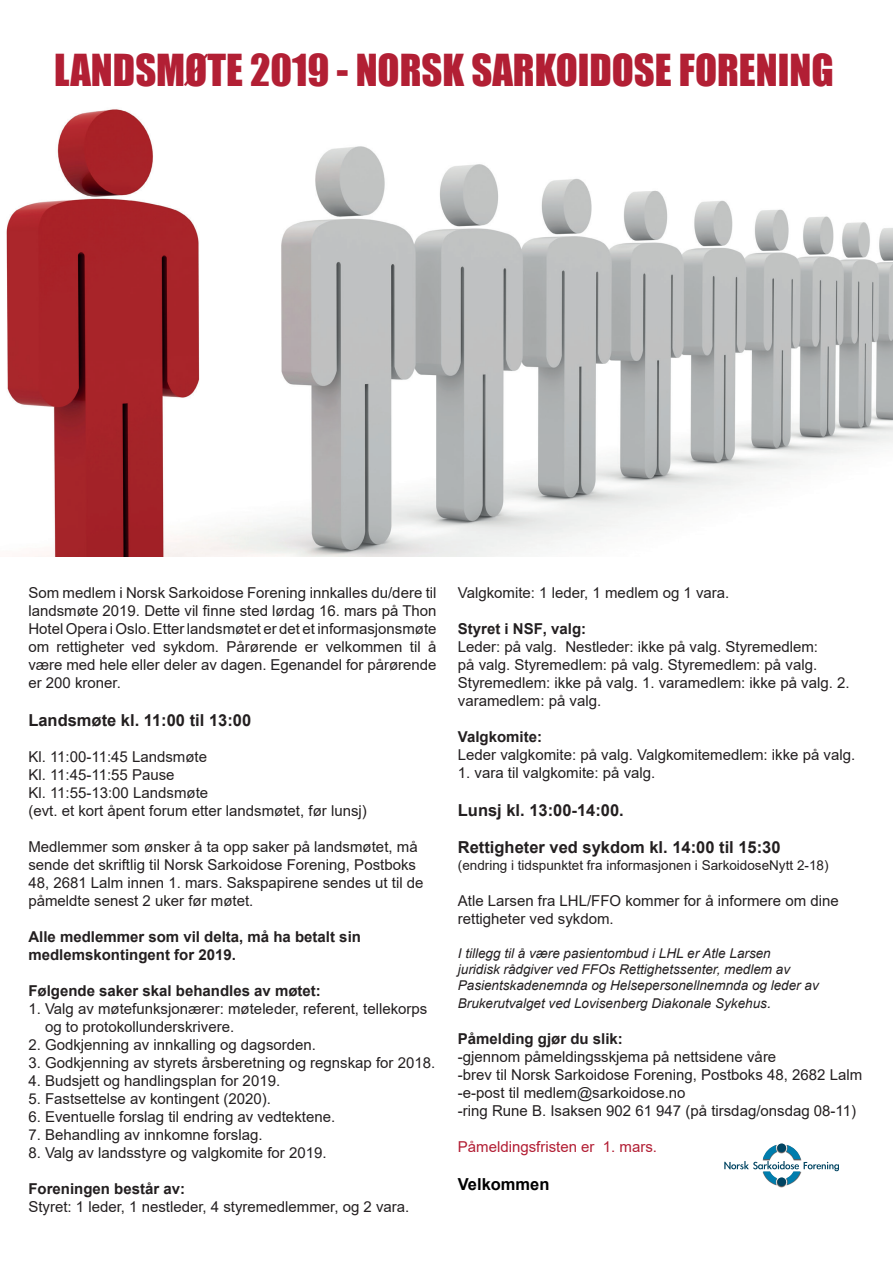
<style>
.page{position:relative;width:893px;height:1263px;background:#fff}
.page>*{position:absolute;margin:0;border:0;box-sizing:border-box;transform-origin:0 0}
.t1{font:40.5px "Impact";color:#b21f34}
.t2{font:700 16.5px "Arial";color:#231f20}
.t3{font:700 16.5px "Arial";color:#000}
.t4{font:15px/18px "Arial";color:#231f20}
.t5{font:700 15px/18px "Arial";color:#231f20}
.t6{font:15px "Arial";color:#b21d33}
.t7{font:italic 13.5px/16.2px "Arial";color:#231f20}
.t8{font:13.5px "Arial";color:#231f20}
.s1{font-size:15px}
</style>
<div class="page">
<img style="left:6px;top:109px;width:887px;height:448px">
<svg style="left:724px;top:1143px;width:115px;height:44px"></svg>
<h1 class="t1" style="left:54px;top:39px;width:781px">LANDSMØTE 2019 - NORSK SARKOIDOSE FORENING</h1>
<p class="t4" style="left:28px;top:583px;width:410px;text-align:justify">Som medlem i Norsk Sarkoidose Forening innkalles du/dere til landsmøte 2019. Dette vil finne sted lørdag 16. mars på Thon Hotel Opera i Oslo. Etter landsmøtet er det et informasjonsmøte om rettigheter ved sykdom. Pårørende er velkommen til å være med hele eller deler av dagen. Egenandel for pårørende er 200 kroner.</p>
<p class="t2" style="left:28px;top:708px;width:224px">Landsmøte kl. 11:00 til 13:00</p>
<p class="t4" style="left:28px;top:747px;width:340px">Kl. 11:00-11:45 Landsmøte<br>Kl. 11:45-11:55 Pause<br>Kl. 11:55-13:00 Landsmøte<br>(evt. et kort åpent forum etter landsmøtet, før lunsj)</p>
<p class="t4" style="left:28px;top:837px;width:397px">Medlemmer som ønsker å ta opp saker på landsmøtet, må sende det skriftlig til Norsk Sarkoidose Forening, Postboks 48, 2681 Lalm innen 1. mars. Sakspapirene sendes ut til de påmeldte senest 2 uker før møtet.</p>
<p class="t5" style="left:28px;top:927px;width:334px">Alle medlemmer som vil delta, må ha betalt sin medlemskontingent for 2019.</p>
<p class="t5" style="left:28px;top:981px;width:294px">Følgende saker skal behandles av møtet:</p>
<p class="t4" style="left:45px;top:999px;width:384px;text-indent:-17px">1. Valg av møtefunksjonærer: møteleder, referent, tellekorps og to protokollunderskrivere.</p>
<p class="t4" style="left:28px;top:1035px;width:289px">2. Godkjenning av innkalling og dagsorden.</p>
<p class="t4" style="left:28px;top:1053px;width:408px">3. Godkjenning av styrets årsberetning og regnskap for 2018.</p>
<p class="t4" style="left:28px;top:1071px;width:253px">4. Budsjett og handlingsplan for 2019.</p>
<p class="t4" style="left:28px;top:1089px;width:244px">5. Fastsettelse av kontingent (2020).</p>
<p class="t4" style="left:28px;top:1107px;width:308px">6. Eventuelle forslag til endring av vedtektene.</p>
<p class="t4" style="left:28px;top:1125px;width:236px">7. Behandling av innkomne forslag.</p>
<p class="t4" style="left:28px;top:1143px;width:300px">8. Valg av landsstyre og valgkomite for 2019.</p>
<p class="t5" style="left:28px;top:1179px;width:158px">Foreningen består av:</p>
<p class="t4" style="left:28px;top:1197px;width:383px">Styret: 1 leder, 1 nestleder, 4 styremedlemmer, og 2 vara.</p>
<p class="t4" style="left:458px;top:583px;width:273px">Valgkomite: 1 leder, 1 medlem og 1 vara.</p>
<p class="t5" style="left:458px;top:620px;width:130px">Styret i NSF, valg:</p>
<p class="t4" style="left:458px;top:637px;width:393px">Leder: på valg. Nestleder: ikke på valg. Styremedlem:<br>på valg. Styremedlem: på valg. Styremedlem: på valg.<br>Styremedlem: ikke på valg. 1. varamedlem: ikke på valg. 2. varamedlem: på valg.</p>
<p class="t5" style="left:458px;top:728px;width:86px">Valgkomite:</p>
<p class="t4" style="left:458px;top:745px;width:399px">Leder valgkomite: på valg. Valgkomitemedlem: ikke på valg.</p>
<p class="t4" style="left:458px;top:763px;width:199px">1. vara til valgkomite: på valg.</p>
<p class="t2" style="left:458px;top:798px;width:167px">Lunsj kl. 13:00-14:00.</p>
<p class="t2" style="left:458px;top:836px;width:324px">Rettigheter ved sykdom kl. 14:00 til 15:30</p>
<p class="t8" style="left:458px;top:855px;width:372px">(endring i tidspunktet fra informasjonen i SarkoidoseNytt 2-18)</p>
<p class="t4" style="left:458px;top:891px;width:382px">Atle Larsen fra LHL/FFO kommer for å informere om dine rettigheter ved sykdom.</p>
<p class="t7" style="left:458px;top:945px;width:362px">I tillegg til å være pasientombud i LHL er Atle Larsen<br>juridisk rådgiver ved FFOs Rettighetssenter, medlem av<br>Pasientskadenemnda og Helsepersonellnemnda og leder av</p>
<p class="t7" style="left:458px;top:995px;width:315px">Brukerutvalget ved Lovisenberg Diakonale Sykehus<span class="s1">.</span></p>
<p class="t5" style="left:458px;top:1030px;width:167px">Påmelding gjør du slik:</p>
<p class="t4" style="left:458px;top:1048px;width:406px">-gjennom påmeldingsskjema på nettsidene våre<br>-brev til Norsk Sarkoidose Forening, Postboks 48, 2682 Lalm -e-post til medlem@sarkoidose.no<br>-ring Rune B. Isaksen 902 61 947 (på tirsdag/onsdag 08-11)</p>
<p class="t6" style="left:458px;top:1136px;width:201px">Påmeldingsfristen er 1. mars.</p>
<p class="t3" style="left:458px;top:1172px;width:93px">Velkommen</p>
</div>
